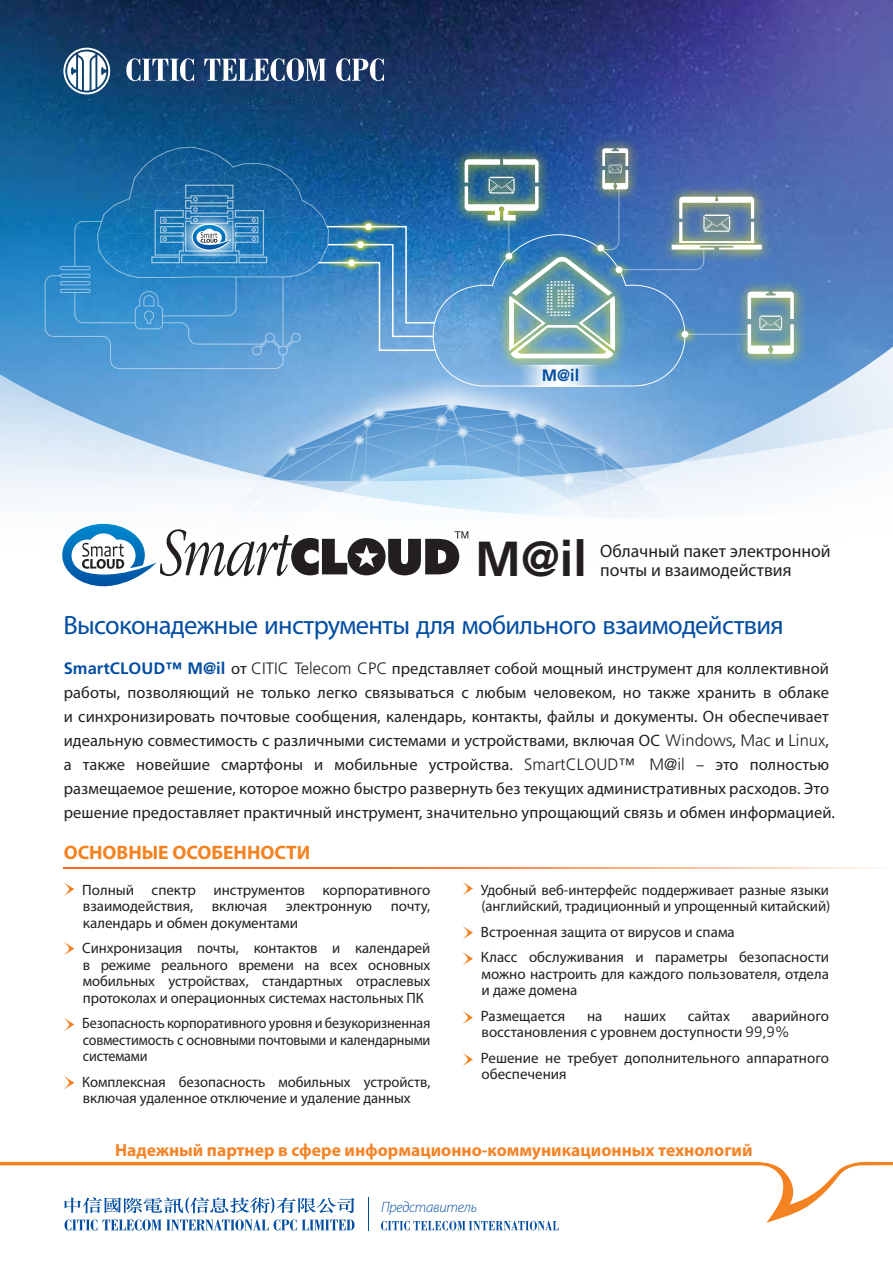
<style>
.page{position:relative;width:893px;height:1263px;background:#fff}
.page>*{position:absolute;margin:0;border:0;box-sizing:border-box;transform-origin:0 0}
.t1{font:700 49.2px "Frutiger";color:#231f20}
.t2{font:30.3px "Advanced Dot Digital 7";color:#fff;scale:1.17 1}
.t3{font:26.55px "Myriad Pro";letter-spacing:-.025em;color:#034ea2}
.t4{font:700 19.5px "Myriad Pro";color:#f58220}
.t5{font:18px/19.5px "Myriad Pro";color:#231f20}
.t6{font:700 17.55px "Myriad Pro";color:#f58427}
.t7{font:16.5px/24px "Myriad Pro";letter-spacing:.005em;color:#231f20}
.t8{font:700 16.5px "Frutiger";color:#034ea2}
.t9{font:15px/16.5px "Myriad Pro";letter-spacing:-.005em;color:#231f20}
.t10{font:15px/16.5px "Myriad Pro";letter-spacing:-.005em;color:#231f20;text-align:justify;scale:.94 1}
.t11{font:italic 300 15px "Myriad Pro";letter-spacing:-.02em;color:#034ea2}
.s1{font-family:"Frutiger";font-weight:700;color:#034ea2}
.s2{font-family:"Frutiger";font-weight:300}
</style>
<div class="page">
<svg style="left:0;top:1162px;width:893px;height:60px"></svg>
<svg style="left:381px;top:1221px;width:178px;height:9px"></svg>
<svg style="left:64px;top:1197px;width:290px;height:16px"></svg>
<svg style="left:65px;top:1219px;width:289px;height:11px"></svg>
<hr style="left:368px;top:1197px;width:1px;height:33px;background:#034ea2">
<img style="left:0;top:0;width:893px;height:374px">
<svg style="left:0;top:374px;width:198px;height:54px;background:#92bee3"></svg>
<svg style="left:198px;top:347px;width:695px;height:81px;background:#a7c8e8"></svg>
<svg style="left:0;top:428px;width:893px;height:73px"></svg>
<img style="left:411px;top:94px;width:437px;height:318px">
<img style="left:624px;top:387px;width:122px;height:5px">
<svg style="left:63px;top:48px;width:47px;height:46px"></svg>
<svg style="left:126px;top:58px;width:68px;height:23px"></svg>
<svg style="left:204px;top:58px;width:122px;height:23px"></svg>
<svg style="left:336px;top:58px;width:48px;height:23px"></svg>
<img style="left:45px;top:147px;width:749px;height:240px">
<svg style="left:64px;top:867px;width:816px;height:2px;background:#f6925e"></svg>
<svg style="left:463px;top:882px;width:10px;height:13px"></svg>
<svg style="left:462px;top:926px;width:11px;height:13px"></svg>
<svg style="left:463px;top:1011px;width:10px;height:13px"></svg>
<svg style="left:463px;top:1053px;width:10px;height:13px"></svg>
<svg style="left:462px;top:952px;width:11px;height:13px"></svg>
<svg style="left:64px;top:882px;width:10px;height:14px"></svg>
<svg style="left:64px;top:942px;width:10px;height:13px"></svg>
<svg style="left:64px;top:1018px;width:10px;height:13px"></svg>
<svg style="left:64px;top:1076px;width:10px;height:13px"></svg>
<svg style="left:59px;top:399px;width:614px;height:188px"></svg>
<h2 class="t2" style="left:547px;top:287px;width:29px">@</h2>
<p class="t8" style="left:542px;top:366px;width:39px">M@il</p>
<h1 class="t1" style="left:475px;top:530px;width:113px">M@il</h1>
<p class="t5" style="left:600px;top:541px;width:232px">Облачный пакет электронной почты и взаимодействия</p>
<h3 class="t3" style="left:63px;top:609px;width:722px">Высоконадежные инструменты для мобильного взаимодействия</h3>
<p class="t7" style="left:64px;top:656px;width:773px"><span class="s1">SmartCLOUD™ M@il</span> от <span class="s2">CITIC Telecom CPC</span> представляет собой мощный инструмент для коллективной работы, позволяющий не только легко связываться с любым человеком, но также хранить в облаке и синхронизировать почтовые сообщения, календарь, контакты, файлы и документы. Он обеспечивает идеальную совместимость с различными системами и устройствами, включая ОС <span class="s2">Windows</span>, <span class="s2">Mac</span> и <span class="s2">Linux</span>, а также новейшие смартфоны и мобильные устройства. <span class="s2">SmartCLOUD™ M@il</span> – это полностью размещаемое решение, которое можно быстро развернуть без текущих административных расходов. Это решение предоставляет практичный инструмент, значительно упрощающий связь и обмен информацией.</p>
<h3 class="t4" style="left:64px;top:840px;width:248px">ОСНОВНЫЕ ОСОБЕННОСТИ</h3>
<p class="t9" style="left:82px;top:881px;width:350px;text-align:justify">Полный спектр инструментов корпоративного взаимодействия, включая электронную почту, календарь и обмен документами</p>
<p class="t9" style="left:82px;top:940px;width:350px;text-align:justify">Синхронизация почты, контактов и календарей в режиме реального времени на всех основных мобильных устройствах, стандартных отраслевых протоколах и операционных системах настольных ПК</p>
<p class="t10" style="left:82px;top:1015px;width:372px">Безопасность корпоративного уровня и безукоризненная совместимость с основными почтовыми и календарными системами</p>
<p class="t9" style="left:82px;top:1073px;width:350px">Комплексная безопасность мобильных устройств, включая удаленное отключение и удаление данных</p>
<p class="t9" style="left:481px;top:881px;width:351px">Удобный веб-интерфейс поддерживает разные языки (английский, традиционный и упрощенный китайский)</p>
<p class="t9" style="left:481px;top:919px;width:350px;line-height:25.5px">Встроенная защита от вирусов и спама<br>Класс обслуживания и параметры безопасности</p>
<p class="t9" style="left:481px;top:965px;width:349px">можно настроить для каждого пользователя, отдела и даже домена</p>
<p class="t9" style="left:481px;top:1007px;width:86px">Размещается</p>
<p class="t9" style="left:587px;top:1007px;width:17px">на</p>
<p class="t9" style="left:624px;top:1007px;width:43px">наших</p>
<p class="t9" style="left:688px;top:1007px;width:44px">сайтах</p>
<p class="t9" style="left:481px;top:1007px;width:349px;text-indent:270px">аварийного восстановления с уровнем доступности <span class="s2">99,9%</span></p>
<p class="t9" style="left:481px;top:1049px;width:350px">Решение не требует дополнительного аппаратного обеспечения</p>
<p class="t6" style="left:115px;top:1138px;width:639px">Надежный партнер в сфере информационно-коммуникационных технологий</p>
<p class="t11" style="left:381px;top:1199px;width:97px">Представитель</p>
</div>
